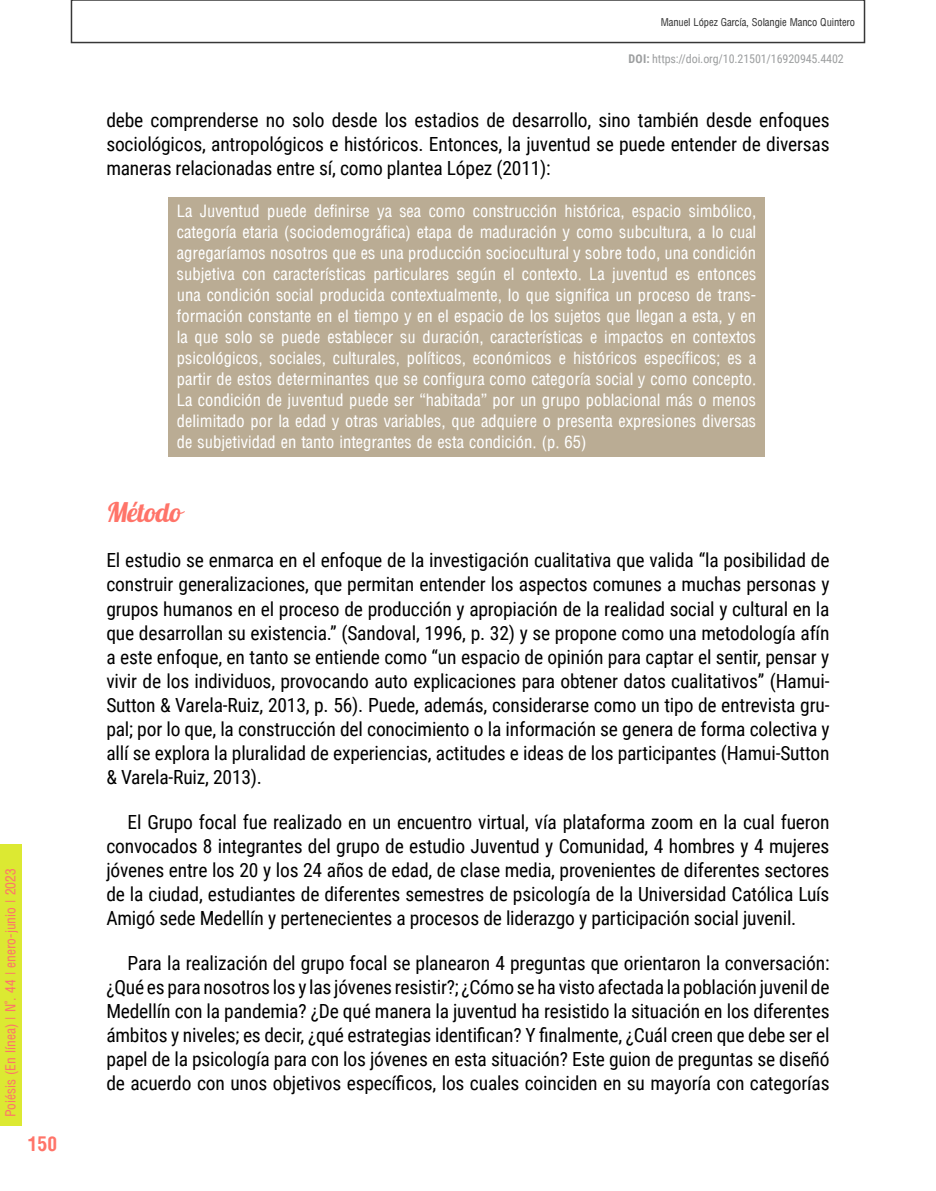
<style>
.page{position:relative;width:936px;height:1191px;background:#fff}
.page>*{position:absolute;margin:0;border:0;box-sizing:border-box;transform-origin:0 0}
.t1{font:27px "Lobster";letter-spacing:-.01em;color:#ff7469}
.t2{font:19.5px/24px "Roboto Condensed";letter-spacing:-.01em;color:#000;text-align:justify}
.t3{font:700 condensed 19.5px "Arena";color:#ff7469}
.t4{font:16.5px/21px "Arena Condensed";color:#fff;text-align:justify}
.t5{font:13.5px "Arena Condensed";color:#ff7469}
.t6{font:12px "Roboto Condensed";letter-spacing:-.01em;color:#9c9e9f}
.t7{font:10.5px "Arena Condensed";letter-spacing:-.01em;color:#373737}
.s1{font-weight:700}
</style>
<div class="page">
<div style="left:0;top:844px;width:21px;height:282px;background:#dce932"></div>
<div style="left:71px;top:0;width:794px;height:43px;border:2px solid #373737"></div>
<div style="left:168px;top:197px;width:596px;height:259px;background:#baac94"></div>
<p class="t5" style="left:3px;top:1117px;width:251px;rotate:-90deg">Poiésis (En línea) | N°. 44 | enero-junio | 2023</p>
<p class="t3" style="left:28px;top:1132px;width:31px">150</p>
<p class="t7" style="left:660px;top:16px;width:196px">Manuel López García, Solangie Manco Quintero</p>
<p class="t6" style="left:628px;top:51px;width:217px"><span class="s1">DOI:</span> https://doi.org/10.21501/16920945.4402</p>
<p class="t2" style="left:106px;top:107px;width:724px">debe comprenderse no solo desde los estadios de desarrollo, sino también desde enfoques sociológicos, antropológicos e históricos. Entonces, la juventud se puede entender de diversas maneras relacionadas entre sí, como plantea López (2011):</p>
<p class="t4" style="left:177px;top:201px;width:581px">La Juventud puede definirse ya sea como construcción histórica, espacio simbólico, categoría etaria (sociodemográfica) etapa de maduración y como subcultura, a lo cual agregaríamos nosotros que es una producción sociocultural y sobre todo, una condición subjetiva con características particulares según el contexto. La juventud es entonces una condición social producida contextualmente, lo que significa un proceso de trans&shy;formación constante en el tiempo y en el espacio de los sujetos que llegan a esta, y en la que solo se puede establecer su duración, características e impactos en contextos psicológicos, sociales, culturales, políticos, económicos e históricos específicos; es a partir de estos determinantes que se configura como categoría social y como concepto.<br>La condición de juventud puede ser “habitada” por un grupo poblacional más o menos delimitado por la edad y otras variables, que adquiere o presenta expresiones diversas de subjetividad en tanto integrantes de esta condición. (p. 65)</p>
<h1 class="t1" style="left:106px;top:495px;width:77px">Método</h1>
<p class="t2" style="left:106px;top:548px;width:724px">El estudio se enmarca en el enfoque de la investigación cualitativa que valida “la posibilidad de construir generalizaciones, que permitan entender los aspectos comunes a muchas personas y grupos humanos en el proceso de producción y apropiación de la realidad social y cultural en la que desarrollan su existencia.” (Sandoval, 1996, p. 32) y se propone como una metodología afín a este enfoque, en tanto se entiende como “un espacio de opinión para captar el sentir, pensar y vivir de los individuos, provocando auto explicaciones para obtener datos cualitativos” (Hamui-Sutton &amp; Varela-Ruiz, 2013, p. 56). Puede, además, considerarse como un tipo de entrevista gru&shy;pal; por lo que, la construcción del conocimiento o la información se genera de forma colectiva y allí se explora la pluralidad de experiencias, actitudes e ideas de los participantes (Hamui-Sutton &amp; Varela-Ruiz, 2013).</p>
<p class="t2" style="left:106px;top:809px;width:724px;text-indent:21px">El Grupo focal fue realizado en un encuentro virtual, vía plataforma zoom en la cual fueron convocados 8 integrantes del grupo de estudio Juventud y Comunidad, 4 hombres y 4 mujeres jóvenes entre los 20 y los 24 años de edad, de clase media, provenientes de diferentes sectores de la ciudad, estudiantes de diferentes semestres de psicología de la Universidad Católica Luís Amigó sede Medellín y pertenecientes a procesos de liderazgo y participación social juvenil.</p>
<p class="t2" style="left:106px;top:950px;width:724px;text-indent:21px">Para la realización del grupo focal se planearon 4 preguntas que orientaron la conversación: ¿Qué es para nosotros los y las jóvenes resistir?; ¿Cómo se ha visto afectada la población juvenil de Medellín con la pandemia? ¿De qué manera la juventud ha resistido la situación en los diferentes ámbitos y niveles; es decir, ¿qué estrategias identifican? Y finalmente, ¿Cuál creen que debe ser el papel de la psicología para con los jóvenes en esta situación? Este guion de preguntas se diseñó de acuerdo con unos objetivos específicos, los cuales coinciden en su mayoría con categorías</p>
</div>
